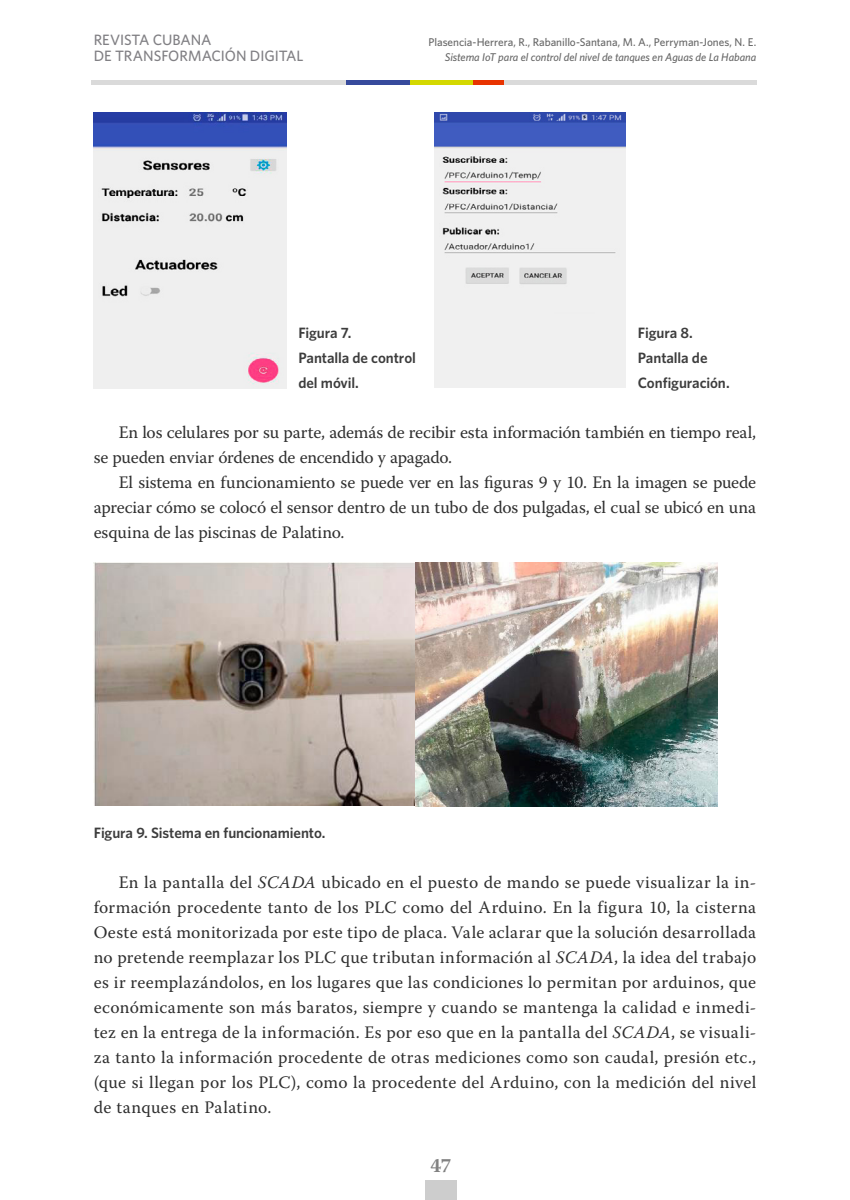
<style>
.page{position:relative;width:850px;height:1200px;background:#fff}
.page>*{position:absolute;margin:0;border:0;box-sizing:border-box;transform-origin:0 0}
.t1{font:700 20px "Warnock Pro";color:#818181}
._04_Cuerpo_sangría{font:17.5px/25px "Warnock Pro";letter-spacing:-.005em;color:#2f2f2f;text-align:justify}
._01_PIE_o_TITULO_de{font:600 15px/25px "Whitney";letter-spacing:-.005em;color:#3d3d3d}
.t2{font:500 15px/16.2px "Whitney";letter-spacing:-.005em;color:#818084}
.t3{font:500 11.25px "Whitney";letter-spacing:-.005em;color:#666}
.t4{font:italic 500 11.25px "Whitney";letter-spacing:-.005em;color:#666}
.s1{font-style:italic}
</style>
<div class="page">
<div style="left:91px;top:80px;width:260px;height:5px;background:#dadada"></div>
<div style="left:425px;top:1180px;width:32px;height:20px;background:#cdcdcd"></div>
<div style="left:502px;top:80px;width:254px;height:5px;background:#dadada"></div>
<div style="left:472px;top:80px;width:32px;height:5px;background:#e83300"></div>
<div style="left:441px;top:80px;width:31px;height:5px;background:#d4d800"></div>
<div style="left:409px;top:80px;width:32px;height:5px;background:#d4d800"></div>
<div style="left:378px;top:80px;width:31px;height:5px;background:#374a9c"></div>
<div style="left:346px;top:80px;width:32px;height:5px;background:#374a9c"></div>
<img style="left:94px;top:113px;width:193px;height:275px">
<img style="left:434px;top:112px;width:192px;height:276px">
<img style="left:94px;top:562px;width:322px;height:243px">
<img style="left:416px;top:562px;width:302px;height:244px">
<p class="t2" style="left:94px;top:31px;width:211px">REVISTA CUBANA<br>DE TRANSFORMACIÓN DIGITAL</p>
<p class="t3" style="left:429px;top:35px;width:329px">Plasencia-Herrera, R., Rabanillo-Santana, M. A., Perryman-Jones, N. E.</p>
<p class="t4" style="left:445px;top:50px;width:313px">Sistema IoT para el control del nivel de tanques en Aguas de La Habana</p>
<p class="_01_PIE_o_TITULO_de" style="left:298px;top:319px;width:119px">Figura 7.<br>Pantalla de control del móvil.</p>
<p class="_01_PIE_o_TITULO_de" style="left:638px;top:319px;width:93px">Figura 8.<br>Pantalla de<br>Configuración.</p>
<p class="_04_Cuerpo_sangría" style="left:94px;top:419px;width:664px;text-indent:25px">En los celulares por su parte, además de recibir esta información también en tiempo real, se pueden enviar órdenes de encendido y apagado.</p>
<p class="_04_Cuerpo_sangría" style="left:94px;top:469px;width:664px;text-indent:25px">El sistema en funcionamiento se puede ver en las figuras 9 y 10. En la imagen se puede apreciar cómo se colocó el sensor dentro de un tubo de dos pulgadas, el cual se ubicó en una esquina de las piscinas de Palatino.</p>
<p class="_01_PIE_o_TITULO_de" style="left:94px;top:819px;width:233px">Figura 9. Sistema en funcionamiento.</p>
<p class="_04_Cuerpo_sangría" style="left:94px;top:869px;width:664px;text-indent:25px">En la pantalla del <span class="s1">SCADA</span> ubicado en el puesto de mando se puede visualizar la in&shy;formación procedente tanto de los PLC como del Arduino. En la figura 10, la cisterna Oeste está monitorizada por este tipo de placa. Vale aclarar que la solución desarrollada no pretende reemplazar los PLC que tributan información al <span class="s1">SCADA</span>, la idea del trabajo es ir reemplazándolos, en los lugares que las condiciones lo permitan por arduinos, que económicamente son más baratos, siempre y cuando se mantenga la calidad e inmedi&shy;tez en la entrega de la información. Es por eso que en la pantalla del <span class="s1">SCADA</span>, se visuali&shy;za tanto la información procedente de otras mediciones como son caudal, presión etc., (que si llegan por los PLC), como la procedente del Arduino, con la medición del nivel de tanques en Palatino.</p>
<p class="t1" style="left:430px;top:1154px;width:23px">47</p>
</div>
